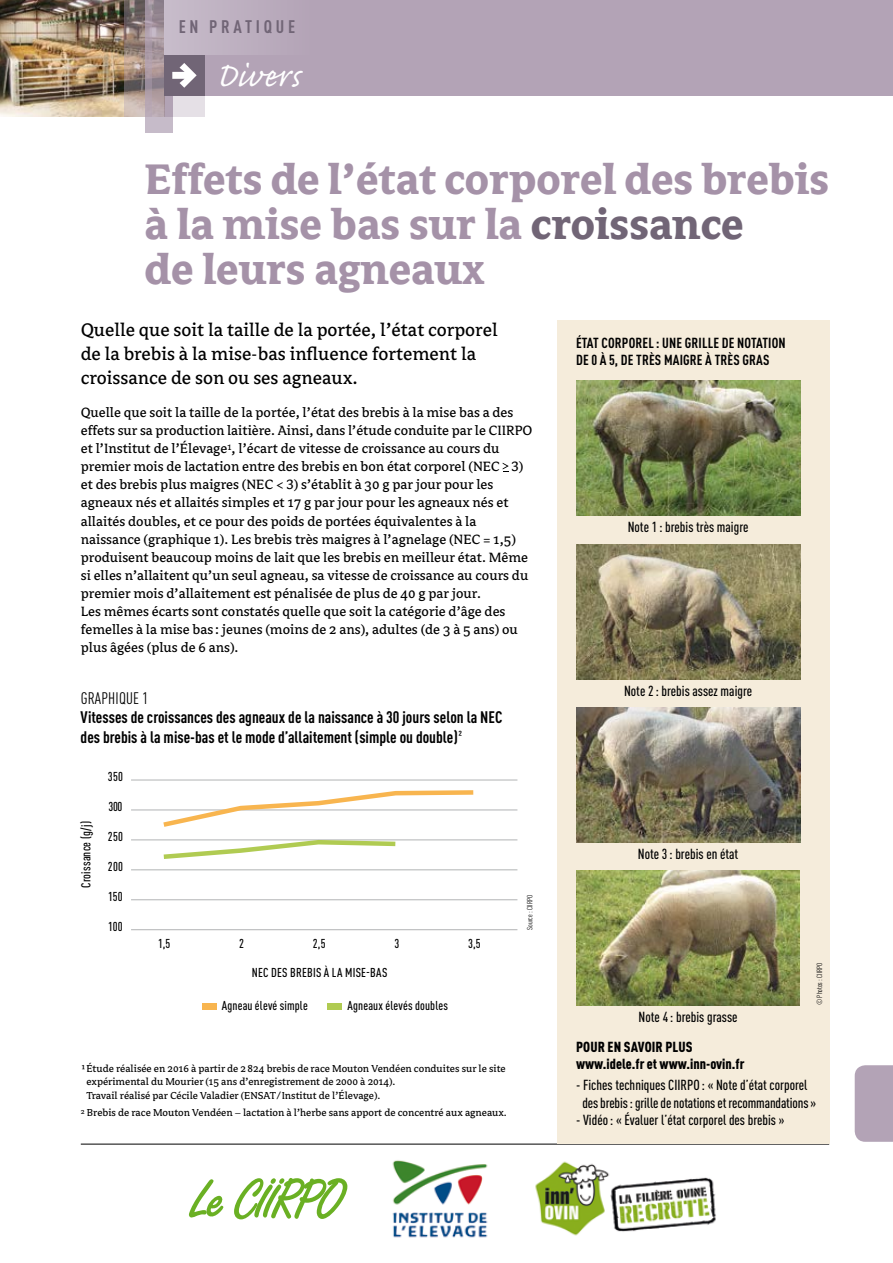
<style>
.page{position:relative;width:893px;height:1263px;background:#fff}
.page>*{position:absolute;margin:0;border:0;box-sizing:border-box;transform-origin:0 0}
.t1{font:700 47.25px/45px "Avance";color:#a592a8}
.t2{font:43.5px "Caflisch Script Pro";letter-spacing:.01em;color:#fff}
.t3{font:20.25px/24px "Avance";color:#000}
.t4{font:700 condensed 18px "DIN Pro";letter-spacing:.21em;color:#716576}
.t5{font:700 condensed 16.5px/19.5px "DIN Pro";color:#000}
.t6{font:condensed 16.5px "DIN Pro";letter-spacing:.01em;color:#000}
.t7{font:15px/18px "Avance";color:#000}
.t8{font:500 condensed 14.4px/17.2px "DIN Pro";color:#000}
.t9{font:700 condensed 14.4px/17.2px "DIN Pro";letter-spacing:.01em;color:#000}
.t10{font:900 condensed 14.4px/17.2px "DIN Pro";color:#000}
.t11{font:500 condensed 12.75px "DIN Pro";letter-spacing:.015em;color:#000}
.t12{font:11.25px/13.5px "Avance";color:#000}
.t13{font:condensed 7.5px "DIN Pro";color:#000}
.s1{color:#716576}
.s2{font-family:"Avance Regular SC"}
</style>
<div class="page">
<hr style="left:81px;top:1144px;width:748px;height:1px;background:#000">
<img style="left:392px;top:1160px;width:96px;height:78px">
<svg style="left:234px;top:1178px;width:113px;height:41px"></svg>
<svg style="left:189px;top:1179px;width:35px;height:39px"></svg>
<img style="left:535px;top:1161px;width:181px;height:75px">
<div style="left:557px;top:320px;width:272px;height:823px;background:#f5ecdb"></div>
<div style="left:855px;top:1065px;width:38px;height:77px;background:#b3a3b6"></div>
<div style="left:159px;top:0;width:734px;height:96px;background:#b3a3b6"></div>
<img style="left:0;top:0;width:124px;height:117px">
<svg style="left:145px;top:0;width:28px;height:132px;background:#ac9da6"></svg>
<svg style="left:124px;top:0;width:28px;height:117px;background:#9c8b88"></svg>
<svg style="left:164px;top:96px;width:41px;height:21px"></svg>
<div style="left:164px;top:55px;width:41px;height:41px;background:#716576"></div>
<svg style="left:172px;top:63px;width:25px;height:25px"></svg>
<div style="left:164px;top:0;width:151px;height:55px;background:#bdb0c0"></div>
<svg style="left:503px;top:463px;width:5px;height:9px"></svg>
<img style="left:576px;top:380px;width:224px;height:135px">
<img style="left:576px;top:544px;width:224px;height:136px">
<img style="left:576px;top:707px;width:224px;height:136px">
<img style="left:576px;top:870px;width:224px;height:135px">
<hr style="left:131px;top:780px;width:386px;height:1px;background:#b1b3b4">
<hr style="left:131px;top:810px;width:386px;height:1px;background:#b1b3b4">
<hr style="left:131px;top:839px;width:386px;height:1px;background:#b1b3b4">
<hr style="left:131px;top:869px;width:386px;height:1px;background:#b1b3b4">
<hr style="left:131px;top:899px;width:386px;height:1px;background:#b1b3b4">
<hr style="left:131px;top:929px;width:386px;height:1px;background:#b1b3b4">
<div style="left:202px;top:1003px;width:14px;height:6px;background:#f8b54f"></div>
<div style="left:327px;top:1003px;width:15px;height:6px;background:#b0cb52"></div>
<svg style="left:158px;top:790px;width:320px;height:37px"></svg>
<svg style="left:159px;top:839px;width:241px;height:20px"></svg>
<p class="t4" style="left:179px;top:16px;width:118px">EN PRATIQUE</p>
<h2 class="t2" style="left:216px;top:53px;width:85px">Divers</h2>
<h1 class="t1" style="left:145px;top:157px;width:686px">Effets de l’état corporel des brebis à la mise bas sur la <span class="s1">croissance<br></span>de leurs agneaux</h1>
<h3 class="t3" style="left:81px;top:318px;width:418px">Quelle que soit la taille de la portée, l’état corporel de la brebis à la mise-bas influence fortement la croissance de son ou ses agneaux.</h3>
<p class="t7" style="left:81px;top:404px;width:453px">Quelle que soit la taille de la portée, l’état des brebis à la mise bas a des effets sur sa production laitière. Ainsi, dans l’étude conduite par le CIIRPO et l’Institut de l’Élevage<sup>1</sup>, l’écart de vitesse de croissance au cours du premier mois de lactation entre des brebis en bon état corporel (NEC <span class="s2">3</span>) et des brebis plus maigres (NEC &lt; <span class="s2">3</span>) s’établit à 30 g par jour pour les agneaux nés et allaités simples et 17 g par jour pour les agneaux nés et allaités doubles, et ce pour des poids de portées équivalentes à la naissance (graphique 1). Les brebis très maigres à l’agnelage (NEC = 1,5) produisent beaucoup moins de lait que les brebis en meilleur état. Même si elles n’allaitent qu’un seul agneau, sa vitesse de croissance au cours du premier mois d’allaitement est pénalisée de plus de 40 g par jour.<br>Les mêmes écarts sont constatés quelle que soit la catégorie d’âge des femelles à la mise bas: jeunes (moins de 2 ans), adultes (de 3 à 5 ans) ou plus âgées (plus de 6 ans).</p>
<p class="t6" style="left:81px;top:688px;width:69px">GRAPHIQUE 1</p>
<p class="t5" style="left:81px;top:707px;width:423px">Vitesses de croissances des agneaux de la naissance à 30 jours selon la NEC des brebis à la mise-bas et le mode d’allaitement (simple ou double)<sup>²</sup></p>
<p class="t11" style="left:78px;top:888px;width:68px;rotate:-90deg">Croissance (g/j)</p>
<p class="t11" style="left:108px;top:769px;width:16px">350</p>
<p class="t11" style="left:109px;top:799px;width:15px">300</p>
<p class="t11" style="left:108px;top:829px;width:16px">250</p>
<p class="t11" style="left:108px;top:859px;width:17px">200</p>
<p class="t11" style="left:108px;top:889px;width:16px">150</p>
<p class="t11" style="left:108px;top:919px;width:16px">100</p>
<p class="t11" style="left:158px;top:935px;width:14px">1,5</p>
<p class="t11" style="left:239px;top:935px;width:6px">2</p>
<p class="t11" style="left:313px;top:935px;width:14px">2,5</p>
<p class="t11" style="left:394px;top:935px;width:6px">3</p>
<p class="t11" style="left:468px;top:935px;width:14px">3,5</p>
<p class="t11" style="left:252px;top:965px;width:137px">NEC DES BREBIS À LA MISE-BAS</p>
<p class="t11" style="left:222px;top:998px;width:87px">Agneau élevé simple</p>
<p class="t11" style="left:348px;top:998px;width:102px">Agneaux élevés doubles</p>
<p class="t12" style="left:86px;top:1062px;width:421px;text-indent:-6px">¹ Étude réalisée en 2016 à partir de 2 824 brebis de race Mouton Vendéen conduites sur le site expérimental du Mourier (15 ans d’enregistrement de 2000 à 2014).<br>Travail réalisé par Cécile Valadier (ENSAT/Institut de l’Élevage).</p>
<p class="t12" style="left:81px;top:1106px;width:428px"><sup>2</sup> Brebis de race Mouton Vendéen – lactation à l’herbe sans apport de concentré aux agneaux.</p>
<p class="t13" style="left:525px;top:930px;width:36px;rotate:-90deg">Source: CIIRPO</p>
<p class="t9" style="left:576px;top:334px;width:211px">ÉTAT CORPOREL: UNE GRILLE DE NOTATION<br>DE 0 À 5, DE TRÈS MAIGRE À TRÈS GRAS</p>
<p class="t8" style="left:628px;top:518px;width:122px">Note 1: brebis très maigre</p>
<p class="t8" style="left:624px;top:682px;width:130px">Note 2: brebis assez maigre</p>
<p class="t8" style="left:638px;top:845px;width:102px">Note 3: brebis en état</p>
<p class="t8" style="left:639px;top:1008px;width:100px">Note 4: brebis grasse</p>
<p class="t13" style="left:815px;top:1005px;width:44px;rotate:-90deg">© Photos: CIIRPO</p>
<p class="t10" style="left:576px;top:1038px;width:170px">POUR EN SAVOIR PLUS www.idele.fr et www.inn-ovin.fr</p>
<p class="t8" style="left:582px;top:1076px;width:235px;text-indent:-6px">- Fiches techniques CIIRPO : « Note d’état corporel des brebis: grille de notations et recommandations »</p>
<p class="t8" style="left:576px;top:1111px;width:210px">- Vidéo: « Évaluer l’état corporel des brebis »</p>
</div>
